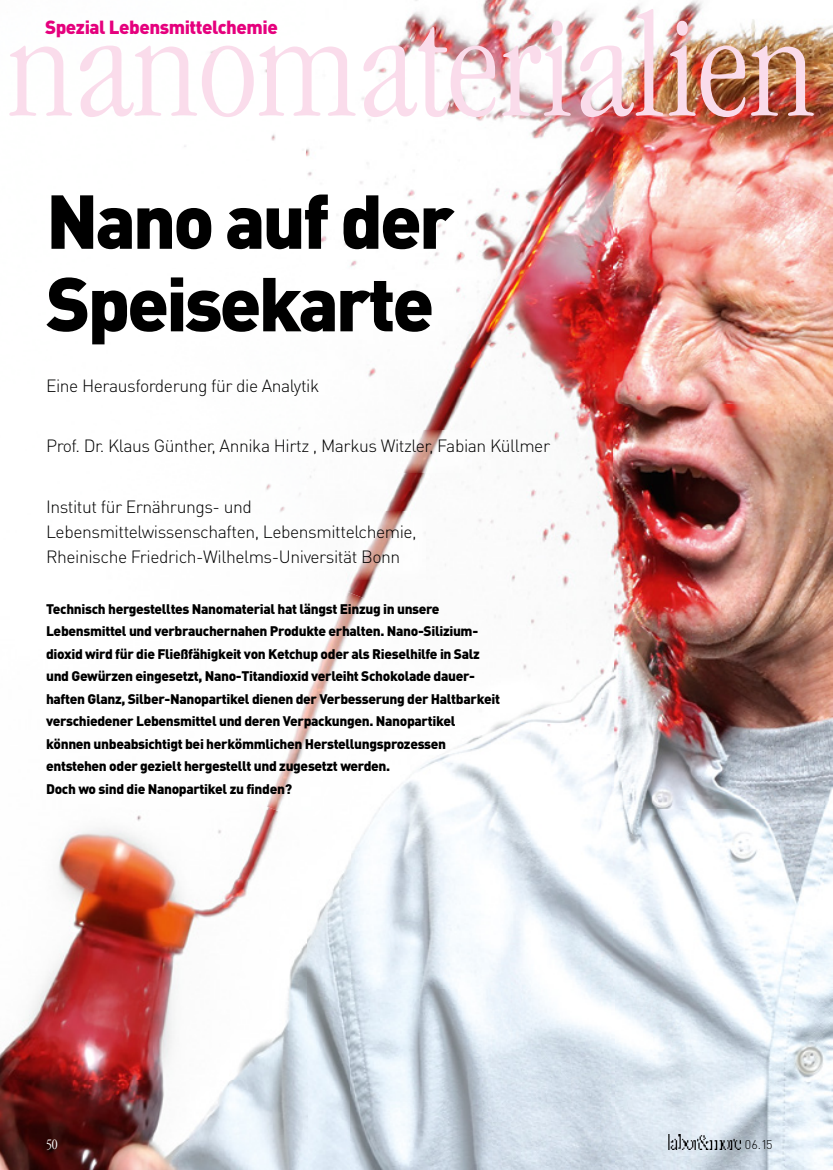
<style>
.page{position:relative;width:833px;height:1170px;background:#fff}
.page>*{position:absolute;margin:0;border:0;box-sizing:border-box;transform-origin:0 0}
.t1{font:300 condensed 150px "Garamond";color:#fadceb}
.t2{font:900 75px/82.5px "DIN Pro";letter-spacing:-.04em;color:#000}
.t3{font:900 18.75px "DIN Pro";letter-spacing:-.025em;color:#e5007d}
.t4{font:300 17.5px/25px "DIN Pro";letter-spacing:-.025em;color:#000}
.t5{font:300 condensed 15px "Garamond";color:#fff}
.t6{font:900 13.75px/22.5px "DIN Pro";letter-spacing:-.025em;color:#000}
.t7{font:300 12.5px "DIN";color:#000}
</style>
<div class="page">
<img style="left:184px;top:0;width:429px;height:539px">
<img style="left:613px;top:0;width:220px;height:1169px">
<img style="left:0;top:815px;width:306px;height:354px">
<img style="left:347px;top:539px;width:267px;height:135px">
<img style="left:351px;top:674px;width:263px;height:495px">
<img style="left:306px;top:859px;width:45px;height:310px">
<img style="left:667px;top:1134px;width:73px;height:15px">
<img style="left:353px;top:511px;width:72px;height:68px">
<img style="left:253px;top:587px;width:149px;height:240px">
<img style="left:398px;top:430px;width:73px;height:42px">
<h1 class="t1" style="left:7px;top:-13px;width:810px">nanomaterialien</h1>
<h3 class="t3" style="left:45px;top:15px;width:234px">Spezial Lebensmittelchemie</h3>
<h2 class="t2" style="left:46px;top:177px;width:410px">Nano auf der<br>Speisekarte</h2>
<p class="t4" style="left:46px;top:372px;width:275px">Eine Herausforderung für die Analytik</p>
<p class="t4" style="left:46px;top:432px;width:505px">Prof. Dr. Klaus Günther, Annika Hirtz , Markus Witzler, Fabian Küllmer</p>
<p class="t4" style="left:46px;top:493px;width:372px">Institut für Ernährungs- und<br>Lebensmittelwissenschaften, Lebensmittelchemie,<br>Rheinische Friedrich-Wilhelms-Universität Bonn</p>
<p class="t6" style="left:46px;top:596px;width:455px">Technisch hergestelltes Nanomaterial hat längst Einzug in unsere Lebensmittel und verbrauchernahen Produkte erhalten. Nano-Silizium&shy;dioxid wird für die Fließfähigkeit von Ketchup oder als Rieselhilfe in Salz und Gewürzen eingesetzt, Nano-Titandioxid verleiht Schokolade dauer&shy;haften Glanz, Silber-Nanopartikel dienen der Verbesserung der Haltbarkeit verschiedener Lebensmittel und deren Verpackungen. Nanopartikel können unbeabsichtigt bei herkömmlichen Herstellungsprozessen entstehen oder gezielt hergestellt und zugesetzt werden.<br>Doch wo sind die Nanopartikel zu finden?</p>
<p class="t5" style="left:46px;top:1136px;width:13px">50</p>
<p class="t7" style="left:745px;top:1136px;width:29px">06.15</p>
</div>
